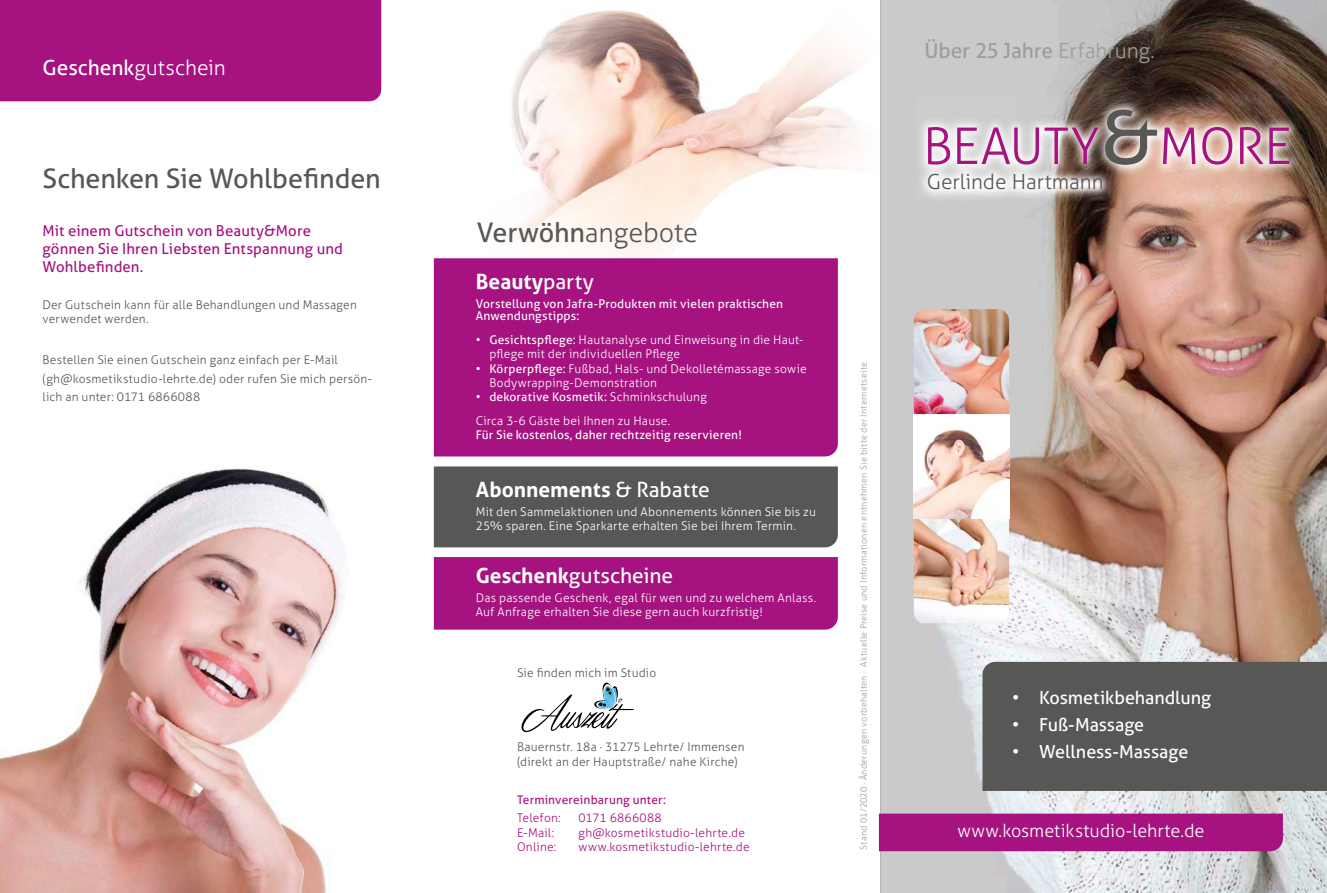
<style>
.page{position:relative;width:1327px;height:893px;background:#fff}
.page>*{position:absolute;margin:0;border:0;box-sizing:border-box;transform-origin:0 0}
.t1{font:300 50.55px "Aller";letter-spacing:-.01em;color:#a61380}
.t2{font:27px "Aller";letter-spacing:-.005em;color:#575756}
.t3{font:300 27px "Aller";letter-spacing:-.005em;color:#575756}
.t4{font:700 21px "Aller";color:#fff}
.t5{font:21px "Aller";letter-spacing:-.005em;color:#9d9d9c}
.t6{font:21px "Aller";color:#fff}
.t7{font:300 21px "Aller";color:#fff}
.t8{font:300 20.85px "Aller";color:#575756}
.t9{font:18px "Aller";letter-spacing:-.005em;color:#fff}
.t10{font:300 18px "Aller";color:#fff}
.t11{font:15px/18px "Aller";letter-spacing:.005em;color:#a61380}
.t12{font:300 12px/14.4px "Aller";letter-spacing:.015em;color:#fff}
.t13{font:300 12px/14.4px "Aller";letter-spacing:.015em;color:#575756}
.t14{font:12px/12.8px "Aller";letter-spacing:.015em;color:#fff}
.t15{font:300 12px "Aller";letter-spacing:.015em;color:#a61380}
.t16{font:12px "Aller";letter-spacing:.015em;color:#a61380}
.t17{font:300 9px "Aller";letter-spacing:.03em;color:#9d9d9c}
.s1{font-weight:400}
.s2{font-weight:700}
.s3{font-weight:300}
.s4{font-weight:400;font-size:74.4px;color:#575756}
</style>
<div class="page">
<img style="left:511px;top:10px;width:348px;height:248px">
<img style="left:880px;top:0;width:447px;height:893px">
<div style="left:982px;top:662px;width:345px;height:129px;background:#575756"></div>
<div style="left:434px;top:466px;width:404px;height:81px;background:#575756"></div>
<div style="left:434px;top:557px;width:404px;height:73px;background:#a61380"></div>
<div style="left:434px;top:258px;width:404px;height:198px;background:#a61380"></div>
<svg style="left:521px;top:682px;width:113px;height:50px"></svg>
<img style="left:914px;top:309px;width:95px;height:314px">
<div style="left:0;top:0;width:382px;height:102px;background:#a61380"></div>
<div style="left:879px;top:814px;width:404px;height:37px;background:#a61380"></div>
<img style="left:0;top:468px;width:344px;height:425px">
<img style="left:916px;top:98px;width:385px;height:103px">
<h3 class="t7" style="left:43px;top:55px;width:185px"><span class="s1">Geschenk</span>gutschein</h3>
<h2 class="t2" style="left:43px;top:162px;width:340px">Schenken Sie Wohlbefinden</h2>
<p class="t11" style="left:43px;top:222px;width:302px">Mit einem Gutschein von Beauty&amp;More gönnen Sie Ihren Liebsten Entspannung und<br>Wohlbefinden.</p>
<p class="t13" style="left:43px;top:298px;width:316px">Der Gutschein kann für alle Behandlungen und Massagen verwendet werden.</p>
<p class="t13" style="left:43px;top:351px;width:331px;line-height:18.3px">Bestellen Sie einen Gutschein ganz einfach per E-Mail (gh@kosmetikstudio-lehrte.de) oder rufen Sie mich persön&shy;lich an unter: 0171 6866088</p>
<h2 class="t3" style="left:477px;top:216px;width:223px"><span class="s1">Verwöhn</span>angebote</h2>
<h3 class="t4" style="left:476px;top:269px;width:120px">Beauty<span class="s1">party</span></h3>
<p class="t14" style="left:476px;top:297px;width:309px">Vorstellung von Jafra-Produkten mit vielen praktischen<br>Anwendungstipps:</p>
<p class="t12" style="left:489px;top:332px;width:316px;text-indent:-14px"><span class="s1">• Gesichtspflege:</span> Hautanalyse und Einweisung in die Haut&shy;pflege mit der individuellen Pflege</p>
<p class="t12" style="left:489px;top:361px;width:319px;text-indent:-14px"><span class="s1">• Körperpflege:</span> Fußbad, Hals- und Dekolletémassage sowie<br>Bodywrapping-Demonstration</p>
<p class="t12" style="left:476px;top:385px;width:232px;line-height:23.4px"><span class="s1">• dekorative Kosmetik:</span> Schminkschulung<br>Circa 3-6 Gäste bei Ihnen zu Hause.</p>
<p class="t14" style="left:476px;top:429px;width:267px">Für Sie kostenlos, daher rechtzeitig reservieren!</p>
<h3 class="t4" style="left:476px;top:477px;width:235px">Abonnements <span class="s1">&amp; Rabatte</span></h3>
<p class="t12" style="left:476px;top:505px;width:342px">Mit den Sammelaktionen und Abonnements können Sie bis zu<br>25% sparen. Eine Sparkarte erhalten Sie bei Ihrem Termin.</p>
<h3 class="t6" style="left:476px;top:563px;width:199px"><span class="s2">Geschenk</span>gutscheine</h3>
<p class="t12" style="left:476px;top:590px;width:342px">Das passende Geschenk, egal für wen und zu welchem Anlass.<br>Auf Anfrage erhalten Sie diese gern auch kurzfristig!</p>
<p class="t13" style="left:517px;top:665px;width:141px">Sie finden mich im Studio</p>
<p class="t13" style="left:517px;top:740px;width:229px">Bauernstr. 18a · 31275 Lehrte/ Immensen (direkt an der Hauptstraße/ nahe Kirche)</p>
<p class="t16" style="left:517px;top:792px;width:150px">Terminvereinbarung unter:</p>
<p class="t15" style="left:517px;top:811px;width:45px">Telefon:</p>
<p class="t15" style="left:578px;top:811px;width:85px">0171 6866088</p>
<p class="t15" style="left:517px;top:825px;width:39px">E-Mail:</p>
<p class="t15" style="left:578px;top:825px;width:168px">gh@kosmetikstudio-lehrte.de</p>
<p class="t15" style="left:517px;top:840px;width:41px">Online:</p>
<p class="t15" style="left:578px;top:840px;width:173px">www.kosmetikstudio-lehrte.de</p>
<p class="t17" style="left:858px;top:850px;width:491px;rotate:-90deg">Stand 01/2020 · Änderungen vorbehalten · Aktuelle Preise und Informationen entnehmen Sie bitte der Internetseite.</p>
<h3 class="t5" style="left:924px;top:38px;width:232px">Über 25 Jahre <span class="s3">Erfahrung.</span></h3>
<h1 class="t1" style="left:923px;top:116px;width:370px">BEAUTY<span class="s4">&amp;</span>MORE</h1>
<h3 class="t8" style="left:927px;top:169px;width:178px">Gerlinde Hartmann</h3>
<h3 class="t9" style="left:1012px;top:686px;width:200px">• Kosmetikbehandlung</h3>
<h3 class="t9" style="left:1012px;top:713px;width:134px">• Fuß-Massage</h3>
<h3 class="t9" style="left:1012px;top:740px;width:178px">• Wellness-Massage</h3>
<h3 class="t10" style="left:957px;top:820px;width:249px">www.kosmetikstudio-lehrte.de</h3>
</div>
